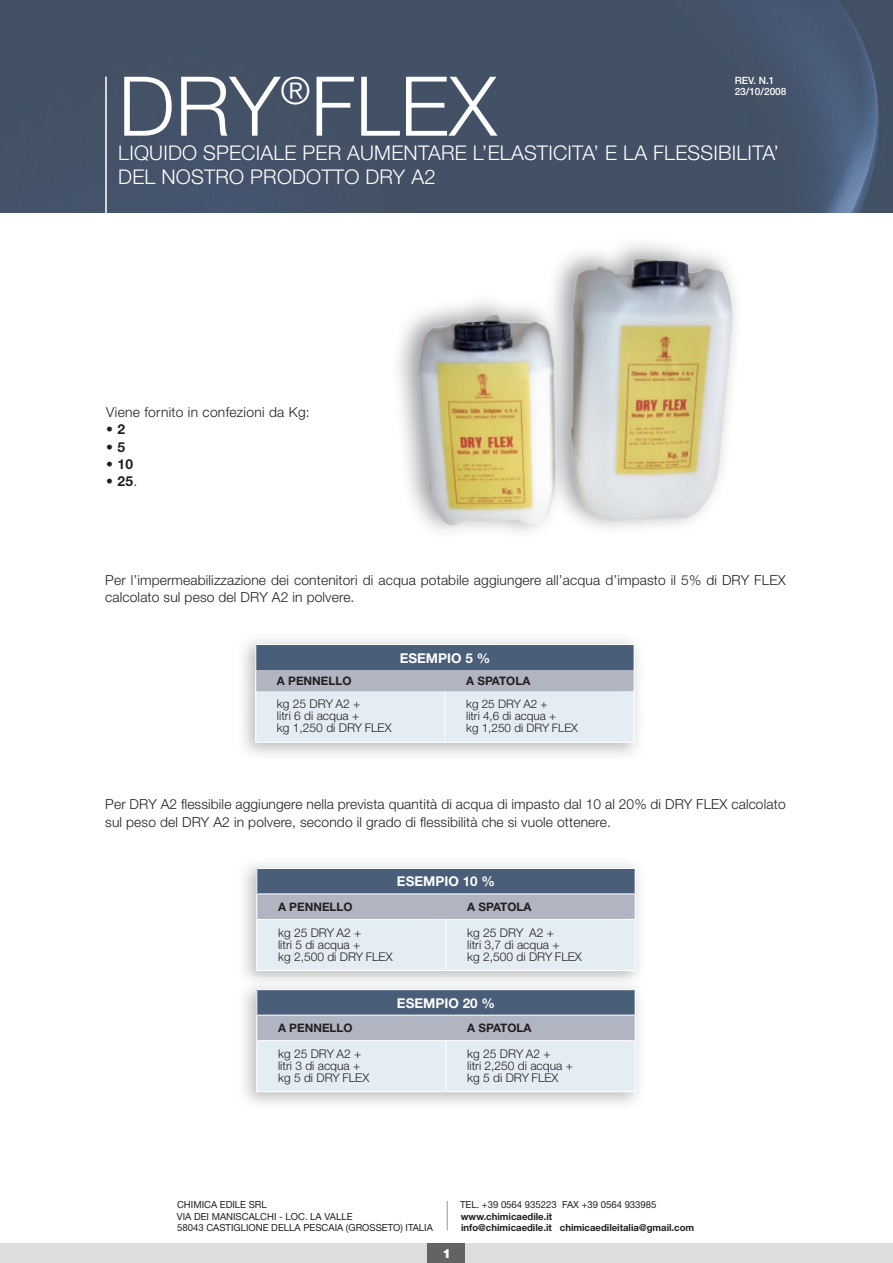
<style>
.page{position:relative;width:893px;height:1263px;background:#fff}
.page>*{position:absolute;margin:0;border:0;box-sizing:border-box;transform-origin:0 0}
.t1{font:300 82.5px "Helvetica Neue";letter-spacing:.005em;color:#fff}
.t2{font:300 20.25px/24px "Helvetica Neue";letter-spacing:.01em;color:#fff}
.t3{font:300 13.8px/17.2px "Helvetica Neue";letter-spacing:.01em;color:#231f20}
.t4{font:700 13.8px "Helvetica Neue";color:#231f20}
.t5{font:700 13.5px "Helvetica Neue";color:#fff}
.t6{font:900 12.75px "Helvetica Neue";color:#fff}
.t7{font:300 12px/12px "Helvetica Neue";color:#231f20}
.t8{font:700 11.7px "Helvetica Neue";color:#231f20}
.t9{font:300 11.7px/12px "Helvetica Neue";color:#231f20}
.t10{font:500 10.05px/10.5px "Helvetica Neue";color:#fff}
.t11{font:9.75px/11.2px "Helvetica Neue";color:#231f20}
.t12{font:700 9.75px/11.2px "Helvetica Neue";color:#231f20}
.s1{font-weight:300}
</style>
<div class="page">
<img style="left:0;top:0;width:893px;height:213px">
<div style="left:0;top:1244px;width:893px;height:19px;background:#dcdddf"></div>
<div style="left:427px;top:1244px;width:38px;height:19px;background:#636366"></div>
<svg style="left:255px;top:645px;width:380px;height:97px;background:#b1bcc8"></svg>
<svg style="left:256px;top:869px;width:380px;height:101px;background:#b3bdc9"></svg>
<div style="left:245px;top:977px;width:394px;height:11px;background:#f1f2f3"></div>
<svg style="left:256px;top:990px;width:380px;height:102px;background:#b3bdca"></svg>
<hr style="left:105px;top:77px;width:2px;height:159px;background:#fff">
<img style="left:399px;top:243px;width:337px;height:289px">
<img style="left:570px;top:259px;width:82px;height:250px">
<svg style="left:447px;top:1201px;width:1px;height:29px"></svg>
<h1 class="t1" style="left:118px;top:56px;width:380px">DRY<sup>®</sup>FLEX</h1>
<h2 class="t2" style="left:118px;top:140px;width:662px">LIQUIDO SPECIALE PER AUMENTARE L’ELASTICITA’ E LA FLESSIBILITA’<br>DEL NOSTRO PRODOTTO DRY A2</h2>
<p class="t10" style="left:735px;top:75px;width:53px">REV. N.1<br>23/10/2008</p>
<p class="t3" style="left:106px;top:403px;width:205px">Viene fornito in confezioni da Kg:</p>
<p class="t4" style="left:106px;top:421px;width:20px">• 2</p>
<p class="t4" style="left:106px;top:438px;width:20px">• 5</p>
<p class="t4" style="left:106px;top:455px;width:28px">• 10</p>
<p class="t4" style="left:106px;top:472px;width:33px">• 25<span class="s1">.</span></p>
<p class="t3" style="left:105px;top:571px;width:682px">Per l’impermeabilizzazione dei contenitori di acqua potabile aggiungere all’acqua d’impasto il 5% di DRY FLEX calcolato sul peso del DRY A2 in polvere.</p>
<p class="t5" style="left:400px;top:649px;width:92px">ESEMPIO 5 %</p>
<p class="t8" style="left:277px;top:674px;width:76px">A PENNELLO</p>
<p class="t8" style="left:466px;top:674px;width:66px">A SPATOLA</p>
<p class="t7" style="left:277px;top:698px;width:116px">kg 25 DRY A2 +<br>litri 6 di acqua +<br>kg 1,250 di DRY FLEX</p>
<p class="t9" style="left:466px;top:698px;width:113px">kg 25 DRY A2 +<br>litri 4,6 di acqua +<br>kg 1,250 di DRY FLEX</p>
<p class="t3" style="left:105px;top:795px;width:682px">Per DRY A2 flessibile aggiungere nella prevista quantità di acqua di impasto dal 10 al 20% di DRY FLEX calcolato sul peso del DRY A2 in polvere, secondo il grado di flessibilità che si vuole ottenere.</p>
<p class="t5" style="left:397px;top:873px;width:100px">ESEMPIO 10 %</p>
<p class="t8" style="left:278px;top:900px;width:76px">A PENNELLO</p>
<p class="t8" style="left:467px;top:900px;width:66px">A SPATOLA</p>
<p class="t7" style="left:278px;top:926px;width:116px">kg 25 DRY A2 +<br>litri 5 di acqua +<br>kg 2,500 di DRY FLEX</p>
<p class="t7" style="left:467px;top:926px;width:116px">kg 25 DRY A2 +<br>litri 3,7 di acqua +<br>kg 2,500 di DRY FLEX</p>
<p class="t5" style="left:397px;top:994px;width:100px">ESEMPIO 20 %</p>
<p class="t8" style="left:278px;top:1021px;width:76px">A PENNELLO</p>
<p class="t8" style="left:467px;top:1021px;width:66px">A SPATOLA</p>
<p class="t7" style="left:278px;top:1047px;width:93px">kg 25 DRY A2 + litri 3 di acqua + kg 5 di DRY FLEX</p>
<p class="t7" style="left:467px;top:1047px;width:107px">kg 25 DRY A2 +<br>litri 2,250 di acqua + kg 5 di DRY FLEX</p>
<p class="t11" style="left:177px;top:1199px;width:257px">CHIMICA EDILE SRL<br>VIA DEI MANISCALCHI - LOC. LA VALLE<br>58043 CASTIGLIONE DELLA PESCAIA (GROSSETO) ITALIA</p>
<p class="t11" style="left:460px;top:1199px;width:198px">TEL. +39 0564 935223 FAX +39 0564 933985</p>
<p class="t12" style="left:461px;top:1210px;width:235px">www.chimicaedile.it<br>info@chimicaedile.it chimicaedileitalia@gmail.com</p>
<p class="t6" style="left:442px;top:1246px;width:10px">1</p>
</div>
